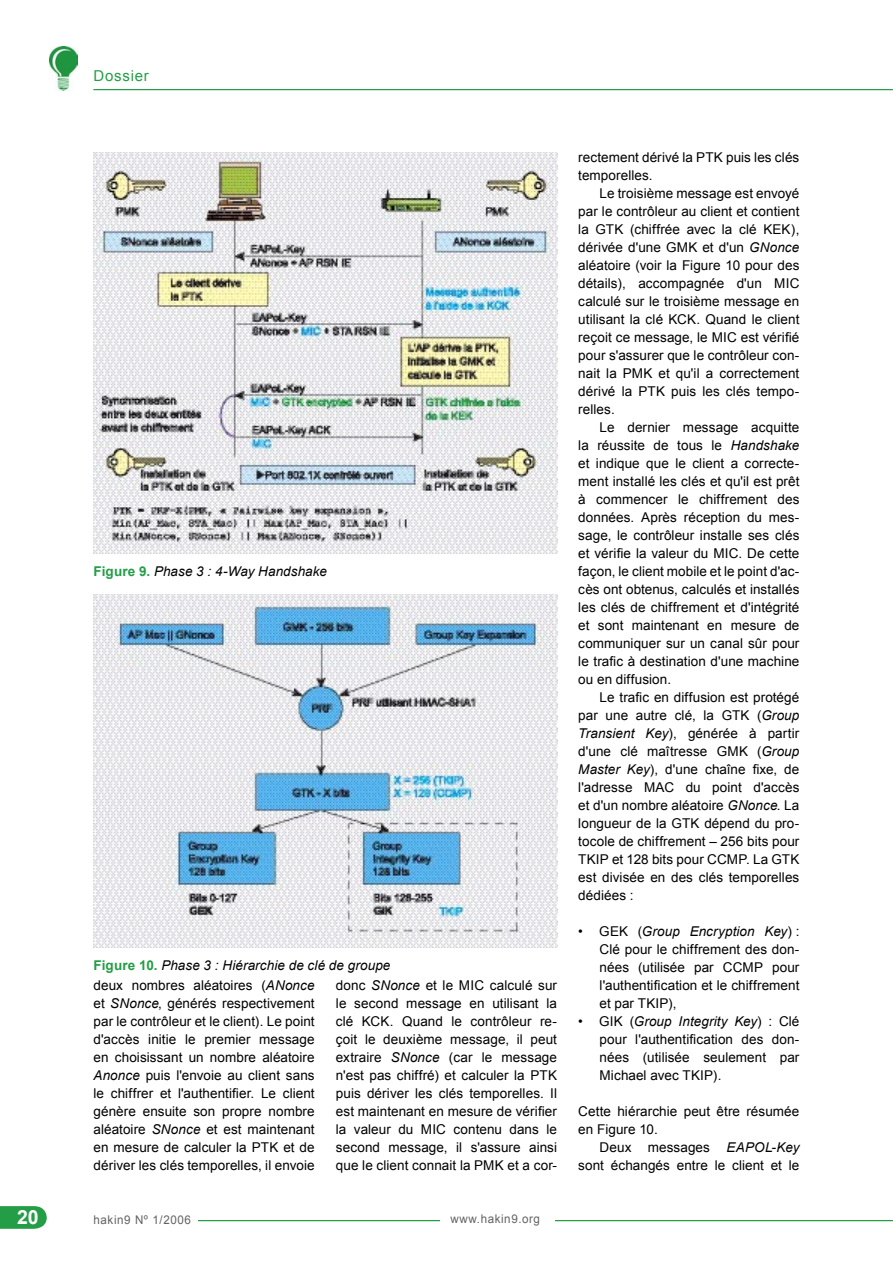
<style>
.page{position:relative;width:893px;height:1263px;background:#fff}
.page>*{position:absolute;margin:0;border:0;box-sizing:border-box;transform-origin:0 0}
.t1{font:700 19.5px "Arial";color:#fff}
.t2{font:15px "Arial";letter-spacing:.05em;color:#239e46}
.BODY_TEXT{font:13.5px/18px "Arial";letter-spacing:.005em;color:#000;text-align:justify}
.HANGING_WS{font:13.5px/18px "Arial";letter-spacing:.005em;color:#000;text-align:justify}
.HANGING1{font:13.5px/18px "Arial";letter-spacing:.005em;color:#000;text-align:justify}
.PODPIS{font:italic 13.5px "Arial";letter-spacing:.005em;color:#000}
.BODY1_WS{font:13.5px/18px "Arial";letter-spacing:.005em;color:#000}
.t3{font:12px "Arial";letter-spacing:.05em;color:#636363}
.s1{font-weight:700;font-style:normal;color:#239e46}
.s2{font-style:italic}
</style>
<div class="page">
<hr style="left:94px;top:1220px;width:799px;height:1px;background:#239e46">
<div style="left:440px;top:1203px;width:115px;height:60px;background:#fff"></div>
<div style="left:94px;top:1202px;width:104px;height:49px;background:#fff"></div>
<img style="left:50px;top:46px;width:27px;height:44px">
<hr style="left:94px;top:89px;width:799px;height:1px;background:#239e46">
<svg style="left:0;top:1206px;width:47px;height:23px"></svg>
<img style="left:94px;top:152px;width:463px;height:401px">
<img style="left:94px;top:594px;width:463px;height:353px">
<h1 class="t1" style="left:17px;top:1204px;width:23px">20</h1>
<p class="t2" style="left:94px;top:66px;width:57px">Dossier</p>
<p class="PODPIS" style="left:94px;top:562px;width:235px"><span class="s1">Figure 9.</span> Phase 3 : 4-Way Handshake</p>
<p class="PODPIS" style="left:94px;top:956px;width:298px"><span class="s1">Figure 10.</span> Phase 3 : Hiérarchie de clé de groupe</p>
<p class="BODY_TEXT" style="left:94px;top:976px;width:223px">deux nombres aléatoires (<span class="s2">ANonce </span>et <span class="s2">SNonce</span>, générés respectivement par le contrôleur et le client). Le point d'accès initie le premier message en choisissant un nombre aléatoire <span class="s2">Anonce</span> puis l'envoie au client sans le chiffrer et l'authentifier. Le client génère ensuite son propre nombre aléatoire <span class="s2">SNonce</span> et est maintenant en mesure de calculer la PTK et de dériver les clés temporelles, il envoie</p>
<p class="BODY_TEXT" style="left:336px;top:976px;width:223px">donc <span class="s2">SNonce</span> et le MIC calculé sur le second message en utilisant la clé KCK. Quand le contrôleur re&shy;çoit le deuxième message, il peut extraire <span class="s2">SNonce</span> (car le message n'est pas chiffré) et calculer la PTK puis dériver les clés temporelles. Il est maintenant en mesure de vérifier la valeur du MIC contenu dans le second message, il s'assure ainsi que le client connait la PMK et a cor-</p>
<p class="t3" style="left:94px;top:1212px;width:99px">hakin9 Nº 1/2006</p>
<p class="t3" style="left:451px;top:1211px;width:91px">www.hakin9.org</p>
<p class="BODY_TEXT" style="left:578px;top:148px;width:223px">rectement dérivé la PTK puis les clés temporelles.</p>
<p class="BODY_TEXT" style="left:578px;top:184px;width:223px;text-indent:21px">Le troisième message est envoyé par le contrôleur au client et contient la GTK (chiffrée avec la clé KEK), dérivée d'une GMK et d'un <span class="s2">GNonce </span>aléatoire (voir la Figure 10 pour des détails), accompagnée d'un MIC calculé sur le troisième message en utilisant la clé KCK. Quand le client reçoit ce message, le MIC est vérifié pour s'assurer que le contrôleur con&shy;nait la PMK et qu'il a correctement dérivé la PTK puis les clés tempo&shy;relles.</p>
<p class="BODY_TEXT" style="left:578px;top:418px;width:223px;text-indent:21px">Le dernier message acquitte la réussite de tous le <span class="s2">Handshake </span>et indique que le client a correcte&shy;ment installé les clés et qu'il est prêt à commencer le chiffrement des données. Après réception du mes&shy;sage, le contrôleur installe ses clés et vérifie la valeur du MIC. De cette façon, le client mobile et le point d'ac&shy;cès ont obtenus, calculés et installés les clés de chiffrement et d'intégrité et sont maintenant en mesure de communiquer sur un canal sûr pour le trafic à destination d'une machine ou en diffusion.</p>
<p class="BODY_TEXT" style="left:578px;top:688px;width:223px;text-indent:21px">Le trafic en diffusion est protégé par une autre clé, la GTK (<span class="s2">Group Transient Key</span>), générée à partir d'une clé maîtresse GMK (<span class="s2">Group Master Key</span>), d'une chaîne fixe, de l'adresse MAC du point d'accès et d'un nombre aléatoire <span class="s2">GNonce</span>. La longueur de la GTK dépend du pro&shy;tocole de chiffrement – 256 bits pour TKIP et 128 bits pour CCMP. La GTK est divisée en des clés temporelles dédiées :</p>
<p class="HANGING_WS" style="left:600px;top:922px;width:201px;text-indent:-21px">• GEK (<span class="s2">Group Encryption Key</span>) :<br>Clé pour le chiffrement des don&shy;nées (utilisée par CCMP pour l'authentification et le chiffrement et par TKIP),</p>
<p class="HANGING1" style="left:600px;top:1012px;width:201px;text-indent:-21px">• GIK (<span class="s2">Group Integrity Key</span>) : Clé pour l'authentification des don&shy;nées (utilisée seulement par Michael avec TKIP).</p>
<p class="BODY1_WS" style="left:578px;top:1102px;width:223px">Cette hiérarchie peut être résumée en Figure 10.</p>
<p class="BODY_TEXT" style="left:578px;top:1138px;width:223px;text-align:right">Deux messages <span class="s2">EAPOL-Key </span>sont échangés entre le client et le</p>
</div>
